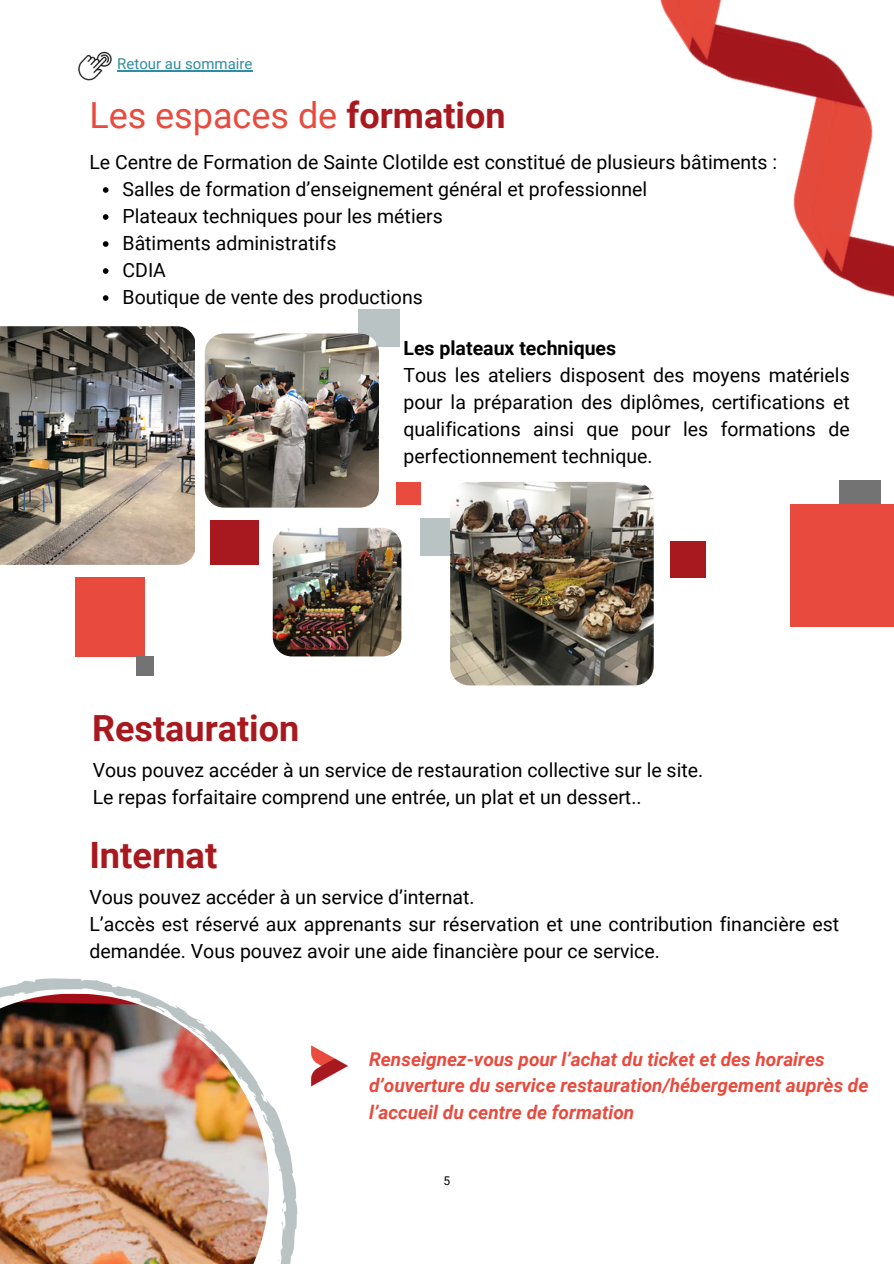
<style>
.page{position:relative;width:894px;height:1264px;background:#fff}
.page>*{position:absolute;margin:0;border:0;box-sizing:border-box;transform-origin:0 0}
.t1{font:700 36.3px "Roboto";color:#a8191f}
.t2{font:36px "Roboto";color:#e84b3e}
.t3{font:700 36px "Roboto";color:#a8191f}
.t4{font:19.5px/27px "Roboto";color:#000}
.t5{font:italic 700 19.05px/26.4px "Roboto";color:#e84b3e}
.t6{font:15px "Roboto";color:#318ba2}
.t7{font:12px "Roboto";color:#000}
.s1{font-weight:700;color:#a8191f}
.s2{font-weight:700}
</style>
<div class="page">
<img style="left:386px;top:0;width:507px;height:605px">
<img style="left:78px;top:51px;width:34px;height:30px">
<img style="left:0;top:326px;width:194px;height:239px">
<div style="left:420px;top:517px;width:41px;height:38px;background:#b9c3c3"></div>
<img style="left:450px;top:482px;width:203px;height:203px">
<div style="left:358px;top:309px;width:41px;height:38px;background:#b9c3c3"></div>
<img style="left:205px;top:333px;width:174px;height:174px;border-radius:19px">
<img style="left:273px;top:528px;width:128px;height:128px;border-radius:19px">
<svg style="left:0;top:978px;width:348px;height:285px"></svg>
<svg style="left:277px;top:1168px;width:4px;height:4px"></svg>
<svg style="left:277px;top:1258px;width:3px;height:5px"></svg>
<svg style="left:278px;top:1207px;width:8px;height:8px"></svg>
<img style="left:0;top:991px;width:271px;height:272px">
<div style="left:210px;top:520px;width:48px;height:45px;background:#a8191f"></div>
<svg style="left:103px;top:187px;width:5px;height:6px"></svg>
<svg style="left:103px;top:214px;width:5px;height:6px"></svg>
<svg style="left:103px;top:241px;width:5px;height:6px"></svg>
<svg style="left:103px;top:268px;width:5px;height:6px"></svg>
<svg style="left:103px;top:295px;width:5px;height:6px"></svg>
<hr style="left:117px;top:71px;width:135px;height:1px;background:#318ba2">
<div style="left:396px;top:482px;width:24px;height:22px;background:#e94b3e"></div>
<div style="left:790px;top:504px;width:103px;height:122px;background:#e84b3e"></div>
<div style="left:669px;top:541px;width:36px;height:36px;background:#a8191f"></div>
<div style="left:75px;top:577px;width:69px;height:79px;background:#e84b3e"></div>
<div style="left:136px;top:656px;width:17px;height:20px;background:#737373"></div>
<p class="t6" style="left:117px;top:56px;width:137px">Retour au sommaire</p>
<p class="t2" style="left:89px;top:94px;width:417px">Les espaces de <span class="s1">formation</span></p>
<p class="t4" style="left:89px;top:149px;width:689px">Le Centre de Formation de Sainte Clotilde est constitué de plusieurs bâtiments :</p>
<h1 class="t4" style="left:122px;top:176px;width:526px">Salles de formation d’enseignement général et professionnel</h1>
<h4 class="t4" style="left:122px;top:203px;width:321px">Plateaux techniques pour les métiers</h4>
<h1 class="t4" style="left:122px;top:230px;width:215px">Bâtiments administratifs</h1>
<p class="t4" style="left:122px;top:257px;width:45px">CDIA</p>
<p class="t4" style="left:122px;top:284px;width:302px">Boutique de vente des productions</p>
<h4 class="t4" style="left:403px;top:334px;width:447px"><span class="s2">Les plateaux techniques<br></span>Tous les ateliers disposent des moyens matériels pour la préparation des diplômes, certifications et qualifications ainsi que pour les formations de perfectionnement technique.</h4>
<p class="t3" style="left:92px;top:707px;width:209px">Restauration</p>
<p class="t4" style="left:93px;top:756px;width:612px">Vous pouvez accéder à un service de restauration collective sur le site.<br>Le repas forfaitaire comprend une entrée, un plat et un dessert..</p>
<p class="t1" style="left:89px;top:834px;width:129px">Internat</p>
<p class="t4" style="left:89px;top:883px;width:751px">Vous pouvez accéder à un service d’internat.<br>L’accès est réservé aux apprenants sur réservation et une contribution financière est demandée. Vous pouvez avoir une aide financière pour ce service.</p>
<p class="t5" style="left:369px;top:1046px;width:501px">Renseignez-vous pour l’achat du ticket et des horaires d’ouverture du service restauration/hébergement auprès de l’accueil du centre de formation</p>
<p class="t7" style="left:443px;top:1173px;width:8px">5</p>
</div>
